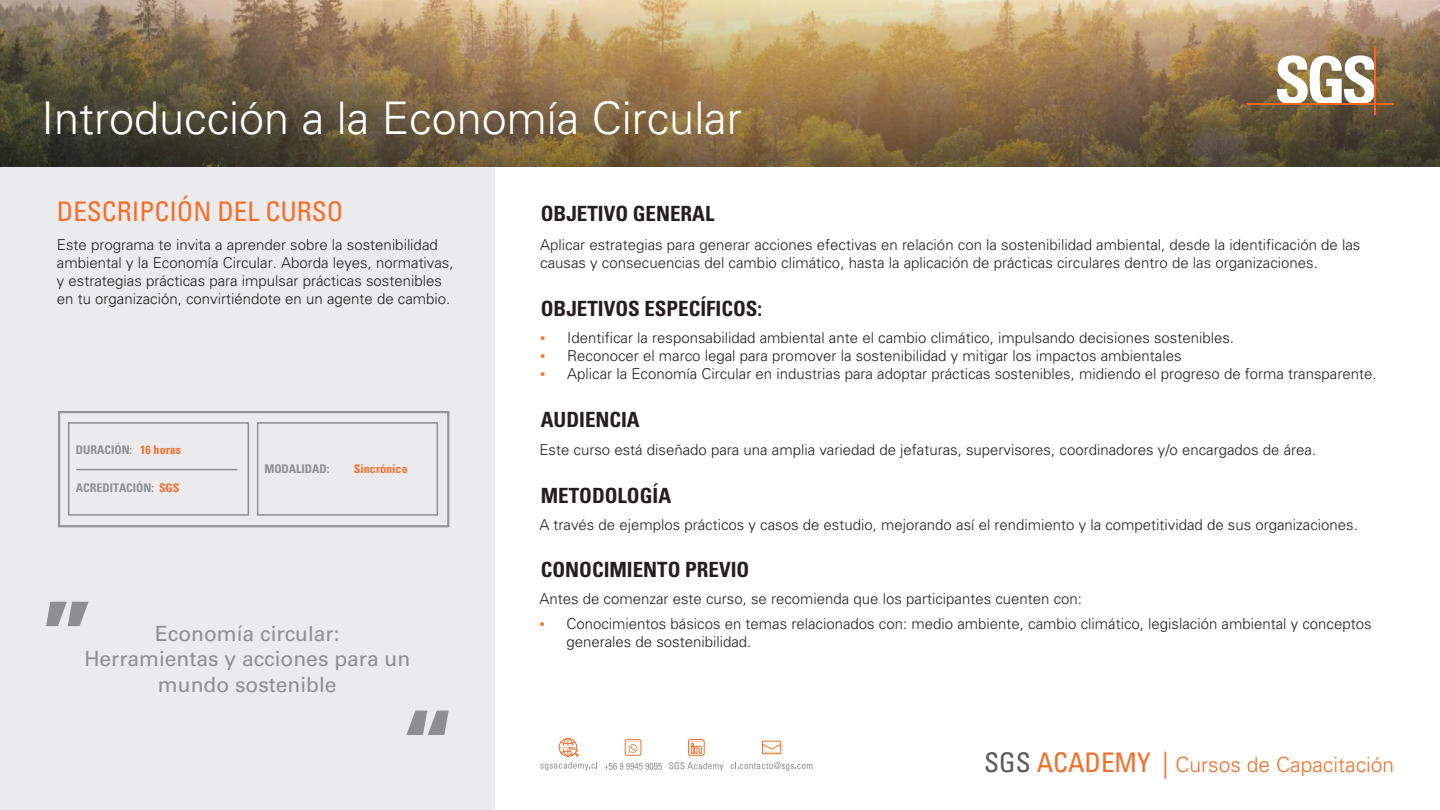
<style>
.page{position:relative;width:1440px;height:810px;background:#fff}
.page>*{position:absolute;margin:0;border:0;box-sizing:border-box;transform-origin:0 0}
.t1{font:300 45px "Univers LT Std";color:#fff}
.t2{font:condensed 27px "Univers LT Std";color:#f36e29}
.t3{font:700 condensed 21px "Univers";color:#231f20}
.t4{font:21px/25.2px "Univers LT Std";color:#8d8f92;text-align:center}
.t5{font:300 21px "Univers LT Std";color:#f36e29}
.t6{font:300 15px/18px "Univers LT Std";color:#231f20}
.t7{font:700 condensed 12px "Univers";color:#8d8f92}
.t8{font:700 condensed 12px "Univers";letter-spacing:.005em;color:#f36e29}
.s1{font-family:"Times New Roman";font-weight:400;color:#f36e29}
.s2{color:#f36e29}
.s3{font-weight:400;font-stretch:condensed;font-size:27px;color:#5a5a5d}
.s4{font-weight:400;font-stretch:condensed;font-size:27px}
.s5{font-size:27px}
</style>
<div class="page">
<div style="left:0;top:166px;width:495px;height:644px;background:#ebebed"></div>
<svg style="left:0;top:0;width:1440px;height:166px;background:#8c7653"></svg>
<hr style="left:76px;top:469px;width:161px;height:1px;background:#8d8f92">
<svg style="left:46px;top:602px;width:43px;height:24px"></svg>
<svg style="left:406px;top:711px;width:43px;height:24px"></svg>
<svg style="left:1277px;top:55px;width:97px;height:49px"></svg>
<hr style="left:1247px;top:104px;width:147px;height:1px;background:#f36521">
<hr style="left:1374px;top:46px;width:2px;height:68px;background:#f36521">
<svg style="left:540px;top:738px;width:57px;height:32px"></svg>
<svg style="left:688px;top:739px;width:17px;height:17px"></svg>
<svg style="left:669px;top:762px;width:55px;height:9px"></svg>
<svg style="left:762px;top:740px;width:20px;height:15px"></svg>
<svg style="left:731px;top:762px;width:81px;height:9px"></svg>
<svg style="left:604px;top:763px;width:58px;height:7px"></svg>
<svg style="left:624px;top:739px;width:18px;height:17px"></svg>
<div style="left:58px;top:411px;width:391px;height:116px;border:2px solid #939598"></div>
<div style="left:68px;top:422px;width:181px;height:94px;border:2px solid #8d8f92"></div>
<div style="left:257px;top:422px;width:181px;height:94px;border:2px solid #8d8f92"></div>
<h1 class="t1" style="left:42px;top:91px;width:702px">Introducción a la Economía Circular</h1>
<h2 class="t2" style="left:57px;top:194px;width:288px">DESCRIPCIÓN DEL CURSO</h2>
<h3 class="t3" style="left:541px;top:200px;width:175px">OBJETIVO GENERAL</h3>
<p class="t6" style="left:57px;top:236px;width:398px">Este programa te invita a aprender sobre la sostenibilidad ambiental y la Economía Circular. Aborda leyes, normativas, y estrategias prácticas para impulsar prácticas sostenibles en tu organización, convirtiéndote en un agente de cambio.</p>
<p class="t6" style="left:540px;top:236px;width:822px">Aplicar estrategias para generar acciones efectivas en relación con la sostenibilidad ambiental, desde la identificación de las causas y consecuencias del cambio climático, hasta la aplicación de prácticas circulares dentro de las organizaciones.</p>
<p class="t6" style="left:540px;top:329px;width:695px"><span class="s1">▪</span> Identificar la responsabilidad ambiental ante el cambio climático, impulsando decisiones sostenibles.</p>
<p class="t6" style="left:540px;top:347px;width:643px"><span class="s1">▪</span> Reconocer el marco legal para promover la sostenibilidad y mitigar los impactos ambientales</p>
<p class="t6" style="left:540px;top:365px;width:838px"><span class="s1">▪</span> Aplicar la Economía Circular en industrias para adoptar prácticas sostenibles, midiendo el progreso de forma transparente.</p>
<h3 class="t3" style="left:541px;top:296px;width:223px">OBJETIVOS ESPECÍFICOS:</h3>
<p class="t7" style="left:76px;top:442px;width:58px">DURACIÓN:</p>
<p class="t7" style="left:76px;top:480px;width:105px">ACREDITACIÓN: <span class="s2">SGS</span></p>
<p class="t8" style="left:140px;top:443px;width:43px">16 horas</p>
<p class="t7" style="left:264px;top:462px;width:66px">MODALIDAD:</p>
<p class="t8" style="left:354px;top:462px;width:55px">Sincrónico</p>
<h3 class="t4" style="left:84px;top:621px;width:327px">Economía circular:<br>Herramientas y acciones para un mundo sostenible</h3>
<h3 class="t3" style="left:541px;top:407px;width:101px">AUDIENCIA</h3>
<p class="t6" style="left:539px;top:440px;width:778px">Este curso está diseñado para una amplia variedad de jefaturas, supervisores, coordinadores y/o encargados de área.</p>
<h3 class="t3" style="left:541px;top:482px;width:132px">METODOLOGÍA</h3>
<p class="t6" style="left:539px;top:515px;width:820px">A través de ejemplos prácticos y casos de estudio, mejorando así el rendimiento y la competitividad de sus organizaciones.</p>
<h3 class="t3" style="left:541px;top:556px;width:210px">CONOCIMIENTO PREVIO</h3>
<p class="t6" style="left:539px;top:589px;width:544px">Antes de comenzar este curso, se recomienda que los participantes cuenten con:</p>
<p class="t6" style="left:566px;top:615px;width:807px;text-indent:-27px"><span class="s1">▪</span> Conocimientos básicos en temas relacionados con: medio ambiente, cambio climático, legislación ambiental y conceptos generales de sostenibilidad.</p>
<h3 class="t5" style="left:984px;top:751px;width:412px"><span class="s3">SGS</span> <span class="s4">ACADEMY</span> <span class="s5">|</span> Cursos de Capacitación</h3>
</div>
